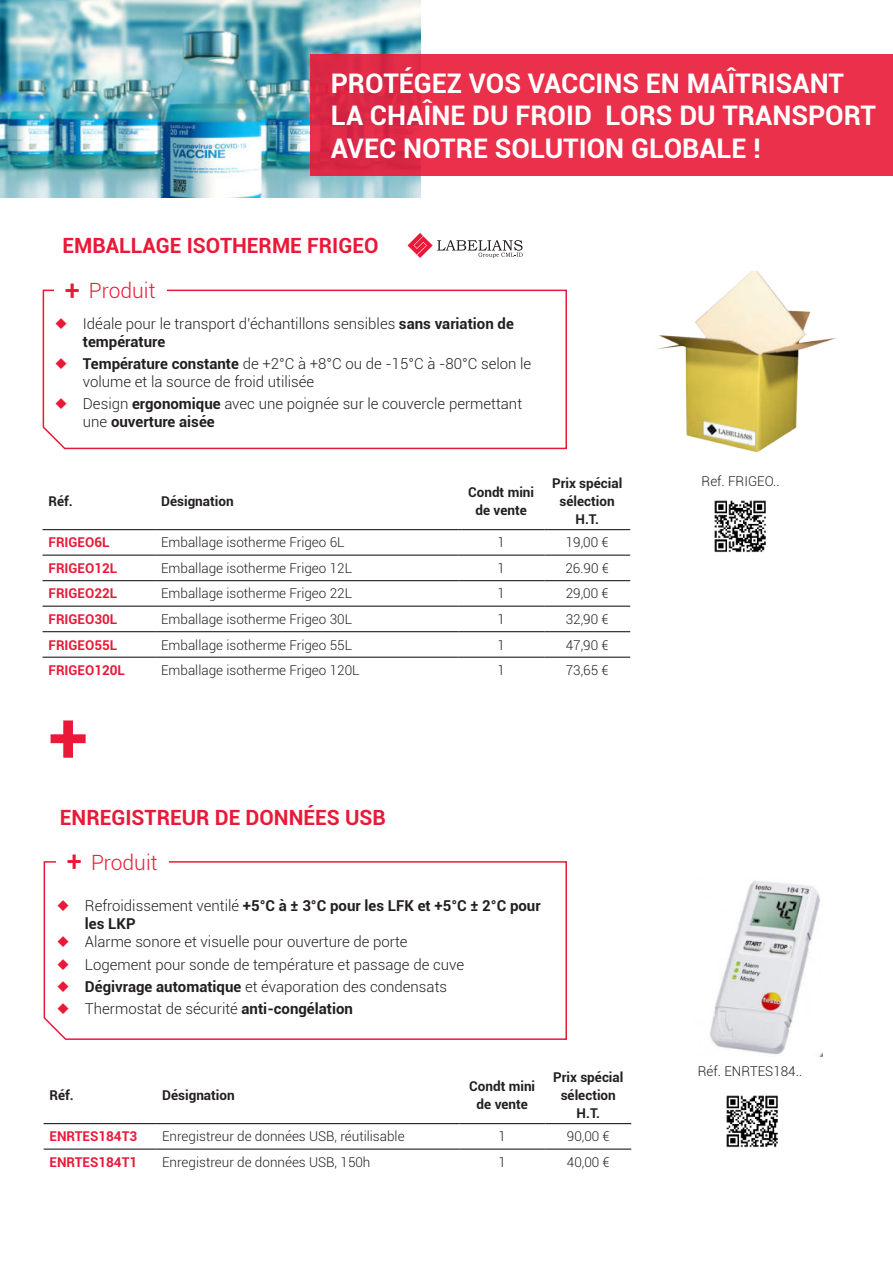
<style>
.page{position:relative;width:893px;height:1263px;background:#fff}
.page>*{position:absolute;margin:0;border:0;box-sizing:border-box;transform-origin:0 0}
.t1{font:700 72px "Roboto";color:#e91938}
.t2{font:700 27px/32.4px "Roboto";color:#fff}
.t3{font:700 21px "Roboto";color:#e91938}
.t4{font:300 21px "Roboto";color:#e91938}
.t5{font:300 15px/18px "Roboto";color:#231f20}
.t6{font:700 15px/18px "Roboto";color:#231f20}
.t7{font:300 13.5px "Roboto";color:#231f20}
.t8{font:700 13.5px/18px "Roboto";color:#231f20;text-align:center}
.t9{font:700 13.5px "Roboto";color:#e91938}
.s1{font-weight:500;font-size:27px}
.s2{font-weight:700}
.s3{font-weight:300}
</style>
<div class="page">
<svg style="left:42px;top:289px;width:525px;height:161px"></svg>
<div style="left:54px;top:263px;width:112px;height:43px;background:#fff"></div>
<hr style="left:43px;top:529px;width:112px;height:1px;background:#231f20">
<hr style="left:155px;top:529px;width:303px;height:1px;background:#231f20">
<hr style="left:458px;top:529px;width:86px;height:1px;background:#231f20">
<hr style="left:544px;top:529px;width:86px;height:1px;background:#231f20">
<hr style="left:43px;top:555px;width:112px;height:1px;background:#231f20">
<hr style="left:155px;top:555px;width:303px;height:1px;background:#231f20">
<hr style="left:458px;top:555px;width:86px;height:1px;background:#231f20">
<hr style="left:544px;top:555px;width:86px;height:1px;background:#231f20">
<hr style="left:43px;top:580px;width:112px;height:1px;background:#231f20">
<hr style="left:155px;top:580px;width:303px;height:1px;background:#231f20">
<hr style="left:458px;top:580px;width:86px;height:1px;background:#231f20">
<hr style="left:544px;top:580px;width:86px;height:1px;background:#231f20">
<hr style="left:43px;top:606px;width:112px;height:1px;background:#231f20">
<hr style="left:155px;top:606px;width:303px;height:1px;background:#231f20">
<hr style="left:458px;top:606px;width:86px;height:1px;background:#231f20">
<hr style="left:544px;top:606px;width:86px;height:1px;background:#231f20">
<hr style="left:43px;top:631px;width:112px;height:1px;background:#231f20">
<hr style="left:155px;top:631px;width:303px;height:1px;background:#231f20">
<hr style="left:458px;top:631px;width:86px;height:1px;background:#231f20">
<hr style="left:544px;top:631px;width:86px;height:1px;background:#231f20">
<hr style="left:43px;top:657px;width:112px;height:1px;background:#231f20">
<hr style="left:155px;top:657px;width:303px;height:1px;background:#231f20">
<hr style="left:458px;top:657px;width:86px;height:1px;background:#231f20">
<hr style="left:544px;top:657px;width:86px;height:1px;background:#231f20">
<img style="left:657px;top:272px;width:180px;height:181px">
<svg style="left:407px;top:233px;width:116px;height:25px"></svg>
<img style="left:714px;top:500px;width:52px;height:53px">
<img style="left:0;top:0;width:421px;height:198px">
<svg style="left:310px;top:54px;width:583px;height:122px;background:#e82e4a"></svg>
<svg style="left:43px;top:861px;width:524px;height:179px"></svg>
<div style="left:56px;top:835px;width:112px;height:43px;background:#fff"></div>
<hr style="left:44px;top:1123px;width:112px;height:1px;background:#231f20">
<hr style="left:156px;top:1123px;width:303px;height:1px;background:#231f20">
<hr style="left:459px;top:1123px;width:86px;height:1px;background:#231f20">
<hr style="left:545px;top:1123px;width:86px;height:1px;background:#231f20">
<hr style="left:44px;top:1148px;width:112px;height:2px;background:#231f20">
<hr style="left:156px;top:1148px;width:303px;height:2px;background:#231f20">
<hr style="left:459px;top:1148px;width:86px;height:2px;background:#231f20">
<hr style="left:545px;top:1148px;width:86px;height:2px;background:#231f20">
<img style="left:710px;top:881px;width:112px;height:176px">
<img style="left:726px;top:1095px;width:52px;height:53px">
<svg style="left:56px;top:318px;width:11px;height:11px"></svg>
<svg style="left:56px;top:358px;width:11px;height:11px"></svg>
<svg style="left:56px;top:398px;width:11px;height:11px"></svg>
<svg style="left:58px;top:900px;width:11px;height:11px"></svg>
<svg style="left:58px;top:936px;width:11px;height:11px"></svg>
<svg style="left:58px;top:958px;width:11px;height:11px"></svg>
<svg style="left:58px;top:981px;width:11px;height:11px"></svg>
<svg style="left:58px;top:1003px;width:11px;height:11px"></svg>
<h2 class="t2" style="left:331px;top:69px;width:547px">PROTÉGEZ VOS VACCINS EN MAÎTRISANT<br>LA CHAÎNE DU FROID LORS DU TRANSPORT<br>AVEC NOTRE SOLUTION GLOBALE !</h2>
<h3 class="t3" style="left:62px;top:237px;width:318px">EMBALLAGE ISOTHERME FRIGEO</h3>
<h3 class="t4" style="left:65px;top:282px;width:92px"><span class="s1">+</span> Produit</h3>
<p class="t5" style="left:83px;top:315px;width:432px">Idéale pour le transport d’échantillons sensibles <span class="s2">sans variation de température</span></p>
<p class="t5" style="left:83px;top:356px;width:450px"><span class="s2">Température constante</span> de +2°C à +8°C ou de -15°C à -80°C selon le volume et la source de froid utilisée</p>
<p class="t5" style="left:83px;top:396px;width:441px">Design <span class="s2">ergonomique</span> avec une poignée sur le couvercle permettant une <span class="s2">ouverture aisée</span></p>
<p class="t8" style="left:49px;top:493px;width:26px">Réf.</p>
<p class="t8" style="left:161px;top:493px;width:74px">Désignation</p>
<p class="t8" style="left:468px;top:484px;width:67px">Condt mini de vente</p>
<p class="t8" style="left:552px;top:475px;width:72px">Prix spécial sélection<br>H.T.</p>
<p class="t9" style="left:49px;top:537px;width:63px">FRIGEO6L</p>
<p class="t7" style="left:161px;top:533px;width:185px">Emballage isotherme Frigeo 6L</p>
<p class="t7" style="left:497px;top:537px;width:9px">1</p>
<p class="t7" style="left:566px;top:533px;width:44px">19,00 €</p>
<p class="t9" style="left:49px;top:562px;width:70px">FRIGEO12L</p>
<p class="t7" style="left:161px;top:559px;width:192px">Emballage isotherme Frigeo 12L</p>
<p class="t7" style="left:497px;top:562px;width:9px">1</p>
<p class="t7" style="left:565px;top:559px;width:45px">26.90 €</p>
<p class="t9" style="left:49px;top:588px;width:70px">FRIGEO22L</p>
<p class="t7" style="left:161px;top:584px;width:192px">Emballage isotherme Frigeo 22L</p>
<p class="t7" style="left:497px;top:588px;width:9px">1</p>
<p class="t7" style="left:566px;top:584px;width:44px">29,00 €</p>
<p class="t9" style="left:49px;top:614px;width:70px">FRIGEO30L</p>
<p class="t7" style="left:161px;top:610px;width:192px">Emballage isotherme Frigeo 30L</p>
<p class="t7" style="left:497px;top:613px;width:9px">1</p>
<p class="t7" style="left:566px;top:610px;width:44px">32,90 €</p>
<p class="t9" style="left:49px;top:639px;width:70px">FRIGEO55L</p>
<p class="t7" style="left:161px;top:635px;width:192px">Emballage isotherme Frigeo 55L</p>
<p class="t7" style="left:497px;top:639px;width:9px">1</p>
<p class="t7" style="left:566px;top:635px;width:44px">47,90 €</p>
<p class="t9" style="left:49px;top:665px;width:78px">FRIGEO120L</p>
<p class="t7" style="left:161px;top:661px;width:200px">Emballage isotherme Frigeo 120L</p>
<p class="t7" style="left:497px;top:664px;width:9px">1</p>
<p class="t7" style="left:566px;top:661px;width:44px">73,65 €</p>
<h1 class="t1" style="left:49px;top:707px;width:41px">+</h1>
<h3 class="t3" style="left:60px;top:809px;width:327px">ENREGISTREUR DE DONNÉES USB</h3>
<h3 class="t4" style="left:67px;top:853px;width:92px"><span class="s1">+</span> Produit</h3>
<p class="t6" style="left:85px;top:898px;width:457px"><span class="s3">Refroidissement ventilé</span> +5°C à ± 3°C pour les LFK et +5°C ± 2°C pour les LKP</p>
<p class="t5" style="left:85px;top:932px;width:381px;line-height:22.2px">Alarme sonore et visuelle pour ouverture de porte Logement pour sonde de température et passage de cuve <span class="s2">Dégivrage automatique</span> et évaporation des condensats Thermostat de sécurité <span class="s2">anti-congélation</span></p>
<p class="t8" style="left:50px;top:1087px;width:26px">Réf.</p>
<p class="t8" style="left:162px;top:1087px;width:74px">Désignation</p>
<p class="t8" style="left:469px;top:1078px;width:67px">Condt mini de vente</p>
<p class="t8" style="left:553px;top:1069px;width:72px">Prix spécial sélection<br>H.T.</p>
<p class="t9" style="left:50px;top:1131px;width:89px">ENRTES184T3</p>
<p class="t7" style="left:162px;top:1127px;width:244px">Enregistreur de données USB, réutilisable</p>
<p class="t7" style="left:499px;top:1131px;width:9px">1</p>
<p class="t7" style="left:567px;top:1127px;width:44px">90,00 €</p>
<p class="t9" style="left:50px;top:1156px;width:89px">ENRTES184T1</p>
<p class="t7" style="left:162px;top:1153px;width:210px">Enregistreur de données USB, 150h</p>
<p class="t7" style="left:499px;top:1156px;width:9px">1</p>
<p class="t7" style="left:567px;top:1153px;width:44px">40,00 €</p>
<p class="t7" style="left:701px;top:472px;width:80px">Ref. FRIGEO..</p>
<p class="t7" style="left:698px;top:1062px;width:106px">Réf. ENRTES184..</p>
</div>
